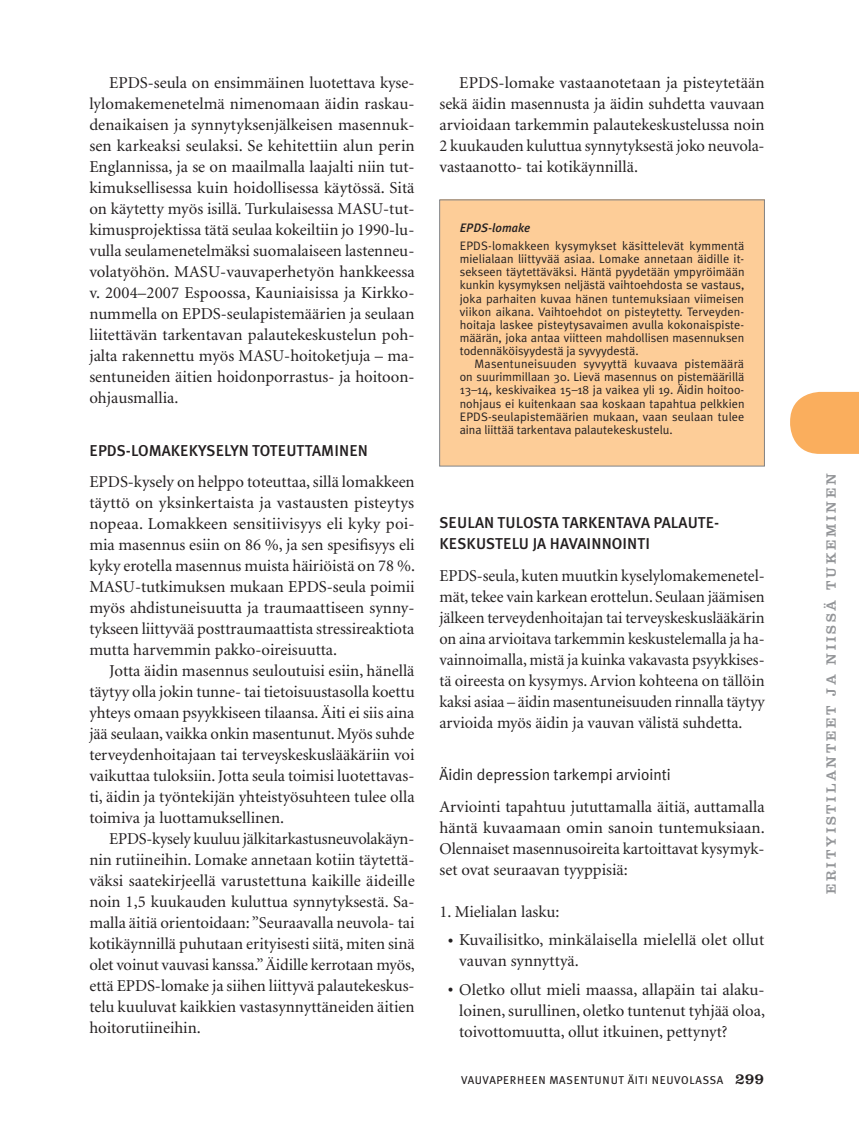
<style>
.page{position:relative;width:859px;height:1141px;background:#fff}
.page>*{position:absolute;margin:0;border:0;box-sizing:border-box;transform-origin:0 0}
.t1{font:16.62px/21px "Minion";color:#231f20;text-align:justify}
.t2{font:15.75px/21px "Meta Plus Medium Caps";color:#231f20}
.t3{font:15.75px "Meta Plus Normal";color:#231f20}
.t4{font:14px "Clarendon";letter-spacing:.2em;color:#939598}
.t5{font:12.25px/13.1px "Meta Plus Normal";color:#231f20;text-align:justify}
.t6{font:italic 500 12.25px "Meta Plus";color:#231f20}
.t7{font:11.38px "Meta Plus";letter-spacing:.055em;color:#231f20}
.s1{font-size:19.25px}
.s2{font-family:"Clarendon";font-size:15.75px}
</style>
<div class="page">
<svg style="left:790px;top:392px;width:68px;height:62px;background:#fab56b"></svg>
<div style="left:439px;top:200px;width:325px;height:266px;background:#fdcd98"></div>
<p class="t1" style="left:89px;top:73px;width:327px;text-indent:20px">EPDS-seula on ensimmäinen luotettava kyse&shy;lylomakemenetelmä nimenomaan äidin raskau&shy;denaikaisen ja synnytyksenjälkeisen masennuk&shy;sen karkeaksi seulaksi. Se kehitettiin alun perin Englannissa, ja se on maailmalla laajalti niin tut&shy;kimuksellisessa kuin hoidollisessa käytössä. Sitä on käytetty myös isillä. Turkulaisessa MASU-tut&shy;kimusprojektissa tätä seulaa kokeiltiin jo 1990-lu&shy;vulla seulamenetelmäksi suomalaiseen lastenneu&shy;volatyöhön. MASU-vauvaperhetyön hankkeessa v. 2004–2007 Espoossa, Kauniaisissa ja Kirkko&shy;nummella on EPDS-seulapistemäärien ja seulaan liitettävän tarkentavan palautekeskustelun poh&shy;jalta rakennettu myös MASU-hoitoketjuja – ma&shy;sentuneiden äitien hoidonporrastus- ja hoitoon&shy;ohjausmallia.</p>
<p class="t2" style="left:89px;top:440px;width:9px">EPDS-L</p>
<p class="t2" style="left:138px;top:440px;width:231px">OMAKEKYSELYN TOTEUTTAMINEN</p>
<p class="t1" style="left:89px;top:472px;width:327px">EPDS-kysely on helppo toteuttaa, sillä lomakkeen täyttö on yksinkertaista ja vastausten pisteytys nopeaa. Lomakkeen sensitiivisyys eli kyky poi&shy;mia masennus esiin on 86 %, ja sen spesifisyys eli kyky erotella masennus muista häiriöistä on 78 %.<br>MASU-tutkimuksen mukaan EPDS-seula poimii myös ahdistuneisuutta ja traumaattiseen synny&shy;tykseen liittyvää posttraumaattista stressireaktiota mutta harvemmin pakko-oireisuutta.</p>
<p class="t1" style="left:89px;top:661px;width:326px;text-indent:20px">Jotta äidin masennus seuloutuisi esiin, hänellä täytyy olla jokin tunne- tai tietoisuustasolla koettu yhteys omaan psyykkiseen tilaansa. Äiti ei siis aina jää seulaan, vaikka onkin masentunut. Myös suhde terveydenhoitajaan tai terveyskeskuslääkäriin voi vaikuttaa tuloksiin. Jotta seula toimisi luotettavas&shy;ti, äidin ja työntekijän yhteistyösuhteen tulee olla toimiva ja luottamuksellinen.</p>
<p class="t1" style="left:89px;top:829px;width:327px;text-indent:20px">EPDS-kysely kuuluu jälkitarkastusneuvolakäyn&shy;nin rutiineihin. Lomake annetaan kotiin täytettä&shy;väksi saatekirjeellä varustettuna kaikille äideille noin 1,5 kuukauden kuluttua synnytyksestä. Sa&shy;malla äitiä orientoidaan: ”Seuraavalla neuvola- tai kotikäynnillä puhutaan erityisesti siitä, miten sinä olet voinut vauvasi kanssa.” Äidille kerrotaan myös, että EPDS-lomake ja siihen liittyvä palautekeskus&shy;telu kuuluvat kaikkien vastasynnyttäneiden äitien hoitorutiineihin.</p>
<p class="t1" style="left:439px;top:73px;width:327px;text-align:left;text-indent:20px">EPDS-lomake vastaanotetaan ja pisteytetään sekä äidin masennusta ja äidin suhdetta vauvaan arvioidaan tarkemmin palautekeskustelussa noin 2 kuukauden kuluttua synnytyksestä joko neuvola&shy;vastaanotto- tai kotikäynnillä.</p>
<p class="t6" style="left:459px;top:221px;width:72px">EPDS-lomake</p>
<p class="t5" style="left:459px;top:239px;width:286px">EPDS-lomakkeen kysymykset käsittelevät kymmentä mielialaan liittyvää asiaa. Lomake annetaan äidille it&shy;sekseen täytettäväksi. Häntä pyydetään ympyröimään kunkin kysymyksen neljästä vaihtoehdosta se vastaus, joka parhaiten kuvaa hänen tuntemuksiaan viimeisen viikon aikana. Vaihtoehdot on pisteytetty. Terveyden&shy;hoitaja laskee pisteytysavaimen avulla kokonaispiste&shy;määrän, joka antaa viitteen mahdollisen masennuksen todennäköisyydestä ja syvyydestä.</p>
<p class="t5" style="left:459px;top:357px;width:286px;text-indent:15px">Masentuneisuuden syvyyttä kuvaava pistemäärä on suurimmillaan 30. Lievä masennus on pistemäärillä 13–14, keskivaikea 15–18 ja vaikea yli 19. Äidin hoitoo&shy;nohjaus ei kuitenkaan saa koskaan tapahtua pelkkien EPDS-seulapistemäärien mukaan, vaan seulaan tulee aina liittää tarkentava palautekeskustelu.</p>
<p class="t2" style="left:439px;top:512px;width:281px">SEULAN TULOSTA TARKENTAVA PALAUTE-<br>KESKUSTELU JA HAVAINNOINTI</p>
<p class="t1" style="left:439px;top:566px;width:327px">EPDS-seula, kuten muutkin kyselylomakemenetel&shy;mät, tekee vain karkean erottelun. Seulaan jäämisen jälkeen terveydenhoitajan tai terveyskeskuslääkärin on aina arvioitava tarkemmin keskustelemalla ja ha&shy;vainnoimalla, mistä ja kuinka vakavasta psyykkises&shy;tä oireesta on kysymys. Arvion kohteena on tällöin kaksi asiaa – äidin masentuneisuuden rinnalla täytyy arvioida myös äidin ja vauvan välistä suhdetta.</p>
<p class="t3" style="left:439px;top:766px;width:233px">Äidin depression tarkempi arviointi</p>
<p class="t1" style="left:439px;top:797px;width:327px">Arviointi tapahtuu jututtamalla äitiä, auttamalla häntä kuvaamaan omin sanoin tuntemuksiaan.<br>Olennaiset masennusoireita kartoittavat kysymyk&shy;set ovat seuraavan tyyppisiä:</p>
<p class="t1" style="left:439px;top:902px;width:122px">1. Mielialan lasku:</p>
<p class="t1" style="left:459px;top:930px;width:306px;text-indent:-12px"><span class="s1">•</span> Kuvailisitko, minkälaisella mielellä olet ollut vauvan synnyttyä.</p>
<p class="t1" style="left:459px;top:979px;width:307px;text-indent:-12px"><span class="s1">•</span> Oletko ollut mieli maassa, allapäin tai alaku&shy;loinen, surullinen, oletko tuntenut tyhjää oloa, toivottomuutta, ollut itkuinen, pettynyt?</p>
<p class="t7" style="left:461px;top:1073px;width:304px">VAUVAPERHEEN MASENTUNUT ÄITI NEUVOLASSA <span class="s2">299</span></p>
<p class="t4" style="left:822px;top:894px;width:422px;rotate:-90deg">erityistilanteet ja niissä tukeminen</p>
</div>
